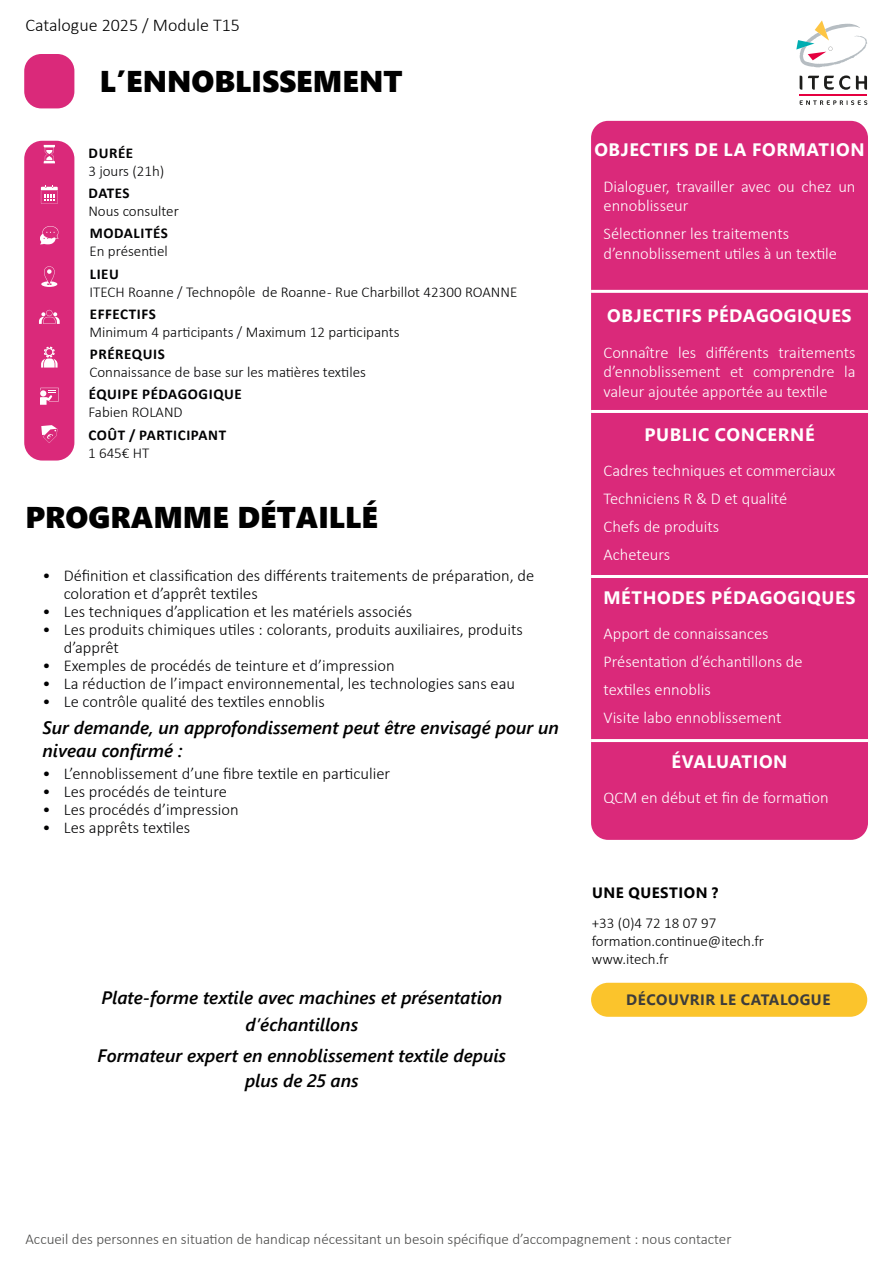
<style>
.page{position:relative;width:893px;height:1263px;background:#fff}
.page>*{position:absolute;margin:0;border:0;box-sizing:border-box;transform-origin:0 0}
.t1{font:30px "Segoe UI Black";color:#000}
.t2{font:italic 600 18px/22.5px "Segoe UI";color:#000}
.t3{font:700 18px "Segoe UI";letter-spacing:.035em;color:#fff}
.t4{font:300 18px "Calibri";color:#000}
.t5{font:300 16.5px/18px "Calibri";color:#020203}
.t6{font:300 16.5px/28px "Calibri";color:#fff}
.t7{font:300 15px "Calibri";color:#020203}
.t8{font:300 15px "Calibri";color:#4a4a49}
.t9{font:700 15px "Calibri";letter-spacing:.04em;color:#020203}
.t10{font:300 15px/18px "Calibri";color:#000}
.t11{font:700 15px "Segoe UI";letter-spacing:.035em;color:#3c3c3b}
.t12{font:700 15px "Segoe UI";letter-spacing:.035em;color:#000}
</style>
<div class="page">
<div style="left:24px;top:54px;width:50px;height:54px;background:#da297a;border-radius:17px"></div>
<div style="left:591px;top:121px;width:277px;height:719px;background:#da297a;border-radius:17px"></div>
<div style="left:24px;top:141px;width:50px;height:319px;background:#da297a;border-radius:18px"></div>
<svg style="left:43px;top:145px;width:12px;height:18px"></svg>
<svg style="left:41px;top:185px;width:17px;height:19px"></svg>
<svg style="left:40px;top:226px;width:19px;height:19px"></svg>
<svg style="left:41px;top:266px;width:16px;height:21px"></svg>
<svg style="left:39px;top:310px;width:21px;height:14px"></svg>
<svg style="left:41px;top:347px;width:17px;height:20px"></svg>
<svg style="left:40px;top:388px;width:19px;height:17px"></svg>
<svg style="left:41px;top:425px;width:16px;height:18px"></svg>
<hr style="left:799px;top:94px;width:68px;height:2px;background:#e50040">
<svg style="left:796px;top:20px;width:71px;height:48px"></svg>
<svg style="left:800px;top:76px;width:2px;height:14px"></svg>
<svg style="left:808px;top:75px;width:42px;height:15px"></svg>
<svg style="left:856px;top:76px;width:11px;height:14px"></svg>
<svg style="left:800px;top:100px;width:67px;height:5px"></svg>
<div style="left:591px;top:983px;width:276px;height:34px;background:#fbc42c;border-radius:17px"></div>
<hr style="left:591px;top:290px;width:277px;height:3px;background:#fff">
<hr style="left:591px;top:410px;width:277px;height:3px;background:#fff">
<hr style="left:591px;top:575px;width:277px;height:3px;background:#fff">
<hr style="left:591px;top:739px;width:277px;height:3px;background:#fff">
<p class="t4" style="left:26px;top:13px;width:216px">Catalogue 2025 / Module T15</p>
<h1 class="t1" style="left:100px;top:60px;width:304px">L’ENNOBLISSEMENT</h1>
<p class="t9" style="left:89px;top:142px;width:46px">DURÉE</p>
<p class="t7" style="left:88px;top:162px;width:78px">3 jours (21h)</p>
<p class="t9" style="left:89px;top:183px;width:43px">DATES</p>
<p class="t10" style="left:88px;top:202px;width:92px">Nous consulter</p>
<p class="t9" style="left:90px;top:223px;width:80px">MODALITÉS</p>
<p class="t7" style="left:89px;top:242px;width:80px">En présentiel</p>
<p class="t9" style="left:90px;top:263px;width:31px">LIEU</p>
<p class="t7" style="left:89px;top:282px;width:429px">ITECH Roanne / Technopôle de Roanne - Rue Charbillot 42300 ROANNE</p>
<p class="t9" style="left:90px;top:303px;width:68px">EFFECTIFS</p>
<p class="t7" style="left:89px;top:323px;width:312px">Minimum 4 participants / Maximum 12 participants</p>
<p class="t9" style="left:90px;top:344px;width:77px">PRÉREQUIS</p>
<p class="t7" style="left:89px;top:363px;width:278px">Connaissance de base sur les matières textiles</p>
<p class="t9" style="left:89px;top:384px;width:155px">ÉQUIPE PÉDAGOGIQUE</p>
<p class="t7" style="left:88px;top:403px;width:96px">Fabien ROLAND</p>
<p class="t9" style="left:88px;top:424px;width:139px">COÛT / PARTICIPANT</p>
<p class="t7" style="left:88px;top:443px;width:63px">1 645€ HT</p>
<h1 class="t1" style="left:26px;top:496px;width:354px">PROGRAMME DÉTAILLÉ</h1>
<p class="t5" style="left:64px;top:567px;width:472px;text-indent:-21px">• Définition et classification des différents traitements de préparation, de coloration et d’apprêt textiles</p>
<p class="t5" style="left:43px;top:603px;width:371px">• Les techniques d’application et les matériels associés</p>
<p class="t5" style="left:64px;top:621px;width:461px;text-indent:-21px">• Les produits chimiques utiles : colorants, produits auxiliaires, produits d’apprêt</p>
<p class="t5" style="left:43px;top:657px;width:354px">• Exemples de procédés de teinture et d’impression</p>
<p class="t5" style="left:43px;top:675px;width:474px">• La réduction de l’impact environnemental, les technologies sans eau</p>
<p class="t5" style="left:43px;top:693px;width:284px">• Le contrôle qualité des textiles ennoblis</p>
<p class="t2" style="left:43px;top:714px;width:518px">Sur demande, un approfondissement peut être envisagé pour un niveau confirmé :</p>
<p class="t5" style="left:43px;top:764px;width:349px">• L’ennoblissement d’une fibre textile en particulier</p>
<p class="t5" style="left:43px;top:782px;width:186px">• Les procédés de teinture</p>
<p class="t5" style="left:43px;top:800px;width:198px">• Les procédés d’impression</p>
<p class="t5" style="left:43px;top:818px;width:149px">• Les apprêts textiles</p>
<p class="t3" style="left:594px;top:133px;width:272px">OBJECTIFS DE LA FORMATION</p>
<p class="t6" style="left:603px;top:176px;width:253px;line-height:19.5px">Dialoguer, travailler avec ou chez un ennoblisseur</p>
<p class="t6" style="left:603px;top:224px;width:235px;line-height:19.5px">Sélectionner les traitements d’ennoblissement utiles à un textile</p>
<p class="t3" style="left:607px;top:299px;width:246px">OBJECTIFS PÉDAGOGIQUES</p>
<p class="t6" style="left:603px;top:342px;width:254px;line-height:19.5px;text-align:justify">Connaître les différents traitements d’ennoblissement et comprendre la valeur ajoutée apportée au textile</p>
<p class="t3" style="left:644px;top:417px;width:172px">PUBLIC CONCERNÉ</p>
<p class="t6" style="left:603px;top:456px;width:233px">Cadres techniques et commerciaux<br>Techniciens R &amp; D et qualité<br>Chefs de produits<br>Acheteurs</p>
<p class="t3" style="left:603px;top:581px;width:254px">MÉTHODES PÉDAGOGIQUES</p>
<p class="t6" style="left:603px;top:620px;width:200px">Apport de connaissances<br>Présentation d’échantillons de textiles ennoblis<br>Visite labo ennoblissement</p>
<p class="t3" style="left:671px;top:744px;width:117px">ÉVALUATION</p>
<p class="t6" style="left:603px;top:783px;width:227px">QCM en début et fin de formation</p>
<p class="t12" style="left:592px;top:879px;width:128px">UNE QUESTION ?</p>
<p class="t10" style="left:592px;top:914px;width:174px">+33 (0)4 72 18 07 97 formation.continue@itech.fr www.itech.fr</p>
<p class="t2" style="left:101px;top:984px;width:402px">Plate-forme textile avec machines et présentation</p>
<p class="t11" style="left:626px;top:986px;width:205px">DÉCOUVRIR LE CATALOGUE</p>
<p class="t2" style="left:98px;top:1006px;width:410px;line-height:31px;text-align:center">d’échantillons<br>Formateur expert en ennoblissement textile depuis</p>
<p class="t2" style="left:245px;top:1066px;width:115px">plus de 25 ans</p>
<p class="t8" style="left:26px;top:1230px;width:707px">Accueil des personnes en situation de handicap nécessitant un besoin spécifique d’accompagnement : nous contacter</p>
</div>
